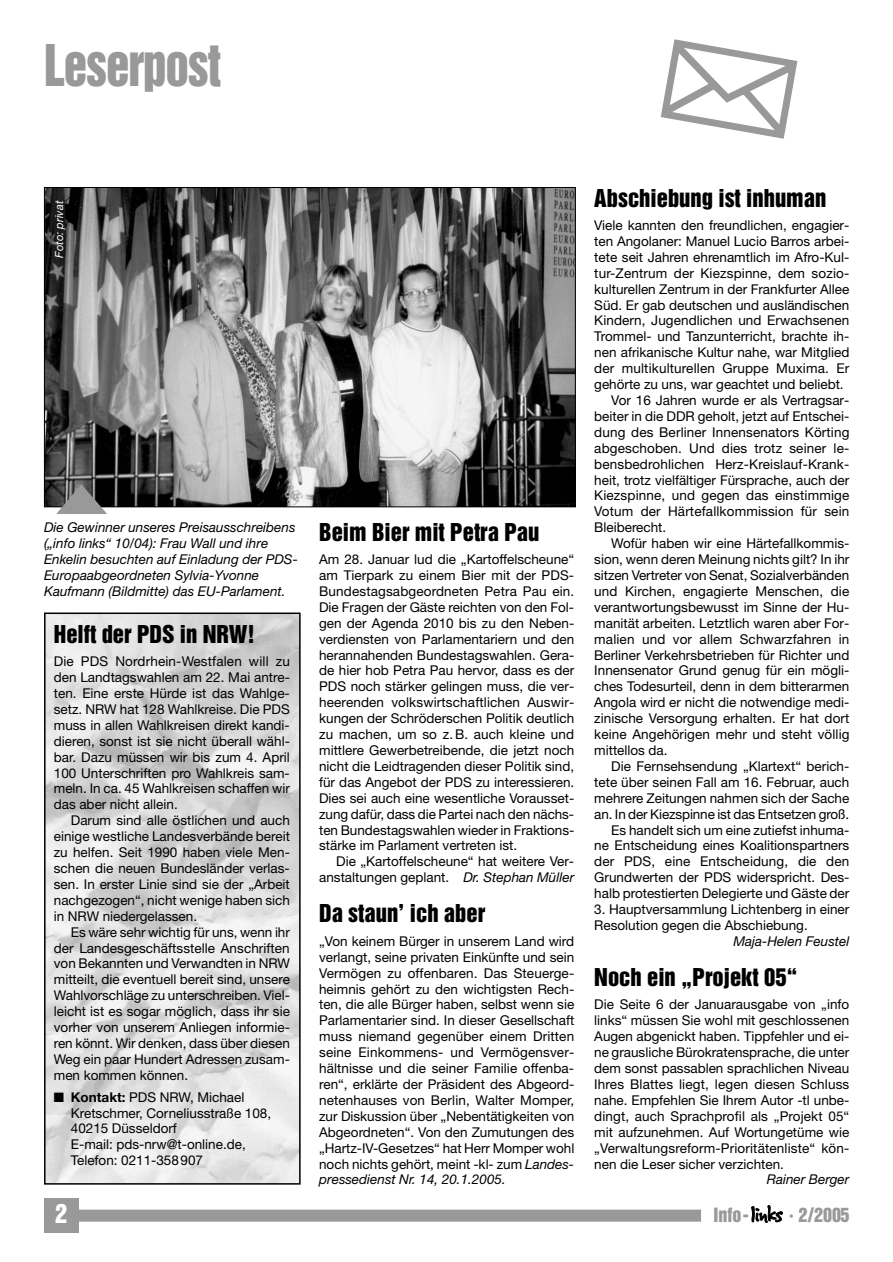
<style>
.page{position:relative;width:893px;height:1262px;background:#fff}
.page>*{position:absolute;margin:0;border:0;box-sizing:border-box;transform-origin:0 0}
.t1{font:52.5px "Helvetica Inserat";letter-spacing:-.025em;color:#999;scale:.9 1}
.t2{font:24px "Helvetica Inserat";color:#fff}
.t3{font:22.5px "Helvetica Inserat";color:#000}
.t4{font:18px "Helvetica Inserat";color:#999}
.t5{font:13.5px/15.9px "Helvetica Neue";color:#000;text-align:justify}
.t6{font:italic 13.5px/15.9px "Helvetica Neue";color:#000}
.t7{font:italic 11.25px "Helvetica Neue";color:#fff}
.s1{font-weight:700}
.s2{font-style:italic}
</style>
<div class="page">
<svg style="left:751px;top:1205px;width:32px;height:18px"></svg>
<div style="left:73px;top:1209px;width:628px;height:12px;background:#999"></div>
<div style="left:44px;top:1198px;width:34px;height:34px;background:#999"></div>
<svg style="left:660px;top:39px;width:138px;height:100px"></svg>
<img style="left:47px;top:615px;width:250px;height:566px">
<div style="left:44px;top:612px;width:256px;height:572px;border:2px solid #000"></div>
<img style="left:46px;top:189px;width:527px;height:316px">
<svg style="left:56px;top:484px;width:51px;height:30px;background:#6d6d6d"></svg>
<h1 class="t1" style="left:44px;top:44px;width:198px">Leserpost</h1>
<p class="t7" style="left:55px;top:257px;width:58px;rotate:-90deg">Foto: privat</p>
<p class="t6" style="left:44px;top:521px;width:255px">Die Gewinner unseres Preisausschreibens („info links“ 10/04): Frau Wall und ihre Enkelin besuchten auf Einladung der PDS-Europaabgeordneten Sylvia-Yvonne Kaufmann (Bildmitte) das EU-Parlament.</p>
<h3 class="t3" style="left:54px;top:625px;width:203px">Helft der PDS in NRW!</h3>
<p class="t5" style="left:54px;top:655px;width:237px">Die PDS Nordrhein-Westfalen will zu den Landtagswahlen am 22. Mai antre&shy;ten. Eine erste Hürde ist das Wahlge&shy;setz. NRW hat 128 Wahlkreise. Die PDS muss in allen Wahlkreisen direkt kandi&shy;dieren, sonst ist sie nicht überall wähl&shy;bar. Dazu müssen wir bis zum 4. April 100 Unterschriften pro Wahlkreis sam&shy;meln. In ca. 45 Wahlkreisen schaffen wir das aber nicht allein.</p>
<p class="t5" style="left:54px;top:814px;width:237px;text-indent:17px">Darum sind alle östlichen und auch einige westliche Landesverbände bereit zu helfen. Seit 1990 haben viele Men&shy;schen die neuen Bundesländer verlas&shy;sen. In erster Linie sind sie der „Arbeit nachgezogen“, nicht wenige haben sich in NRW niedergelassen.</p>
<p class="t5" style="left:54px;top:925px;width:238px;text-indent:17px">Es wäre sehr wichtig für uns, wenn ihr der Landesgeschäftsstelle Anschriften von Bekannten und Verwandten in NRW mitteilt, die eventuell bereit sind, unsere Wahlvorschläge zu unterschreiben. Viel&shy;leicht ist es sogar möglich, dass ihr sie vorher von unserem Anliegen informie&shy;ren könnt. Wir denken, dass über diesen Weg ein paar Hundert Adressen zusam&shy;men kommen können.</p>
<p class="t5" style="left:71px;top:1090px;width:202px;text-align:left;text-indent:-17px">■ <span class="s1">Kontakt:</span> PDS NRW, Michael<br>Kretschmer, Corneliusstraße 108,<br>40215 Düsseldorf<br>E-mail: pds-nrw@t-online.de,<br>Telefon: 0211-358907</p>
<h3 class="t3" style="left:319px;top:523px;width:222px">Beim Bier mit Petra Pau</h3>
<p class="t5" style="left:319px;top:552px;width:257px">Am 28. Januar lud die „Kartoffelscheune“ am Tierpark zu einem Bier mit der PDS-Bundestagsabgeordneten Petra Pau ein.<br>Die Fragen der Gäste reichten von den Fol&shy;gen der Agenda 2010 bis zu den Neben&shy;verdiensten von Parlamentariern und den herannahenden Bundestagswahlen. Gera&shy;de hier hob Petra Pau hervor, dass es der PDS noch stärker gelingen muss, die ver&shy;heerenden volkswirtschaftlichen Auswir&shy;kungen der Schröderschen Politik deutlich zu machen, um so z.B. auch kleine und mittlere Gewerbetreibende, die jetzt noch nicht die Leidtragenden dieser Politik sind, für das Angebot der PDS zu interessieren.<br>Dies sei auch eine wesentliche Vorausset&shy;zung dafür, dass die Partei nach den nächs&shy;ten Bundestagswahlen wieder in Fraktions&shy;stärke im Parlament vertreten ist.</p>
<p class="t5" style="left:319px;top:855px;width:256px;text-align:right">Die „Kartoffelscheune“ hat weitere Ver&shy;anstaltungen geplant. <span class="s2">Dr. Stephan Müller</span></p>
<h3 class="t3" style="left:319px;top:904px;width:167px">Da staun’ ich aber</h3>
<p class="t5" style="left:319px;top:934px;width:257px">„Von keinem Bürger in unserem Land wird verlangt, seine privaten Einkünfte und sein Vermögen zu offenbaren. Das Steuerge&shy;heimnis gehört zu den wichtigsten Rech&shy;ten, die alle Bürger haben, selbst wenn sie Parlamentarier sind. In dieser Gesellschaft muss niemand gegenüber einem Dritten seine Einkommens- und Vermögensver&shy;hältnisse und die seiner Familie offenba&shy;ren“, erklärte der Präsident des Abgeord&shy;netenhauses von Berlin, Walter Momper, zur Diskussion über „Nebentätigkeiten von Abgeordneten“. Von den Zumutungen des „Hartz-IV-Gesetzes“ hat Herr Momper wohl noch nichts gehört, meint -kl- zum <span class="s2">Landes&shy;pressedienst Nr. 14, 20.1.2005.</span></p>
<h3 class="t3" style="left:594px;top:189px;width:233px">Abschiebung ist inhuman</h3>
<p class="t5" style="left:594px;top:219px;width:256px">Viele kannten den freundlichen, engagier-</p>
<p class="t5" style="left:594px;top:234px;width:256px">ten Angolaner: Manuel Lucio Barros arbei-</p>
<p class="t5" style="left:594px;top:250px;width:256px">tete seit Jahren ehrenamtlich im Afro-Kul-</p>
<p class="t5" style="left:594px;top:266px;width:256px">tur-Zentrum der Kiezspinne, dem sozio-</p>
<p class="t5" style="left:594px;top:282px;width:256px">kulturellen Zentrum in der Frankfurter Allee</p>
<p class="t5" style="left:594px;top:298px;width:256px">Süd. Er gab deutschen und ausländischen</p>
<p class="t5" style="left:594px;top:314px;width:256px">Kindern, Jugendlichen und Erwachsenen</p>
<p class="t5" style="left:594px;top:330px;width:256px">Trommel- und Tanzunterricht, brachte ih-</p>
<p class="t5" style="left:594px;top:346px;width:256px">nen afrikanische Kultur nahe, war Mitglied</p>
<p class="t5" style="left:594px;top:362px;width:256px">der multikulturellen Gruppe Muxima. Er</p>
<p class="t5" style="left:594px;top:378px;width:251px">gehörte zu uns, war geachtet und beliebt.</p>
<p class="t5" style="left:611px;top:393px;width:239px">Vor 16 Jahren wurde er als Vertragsar-</p>
<p class="t5" style="left:594px;top:409px;width:256px">beiter in die DDR geholt, jetzt auf Entschei-</p>
<p class="t5" style="left:594px;top:425px;width:257px">dung des Berliner Innensenators Körting</p>
<p class="t5" style="left:594px;top:441px;width:256px">abgeschoben. Und dies trotz seiner le-</p>
<p class="t5" style="left:594px;top:457px;width:256px">bensbedrohlichen Herz-Kreislauf-Krank-</p>
<p class="t5" style="left:594px;top:473px;width:256px">heit, trotz vielfältiger Fürsprache, auch der</p>
<p class="t5" style="left:594px;top:489px;width:256px">Kiezspinne, und gegen das einstimmige</p>
<p class="t5" style="left:594px;top:505px;width:256px">Votum der Härtefallkommission für sein</p>
<p class="t5" style="left:594px;top:521px;width:73px">Bleiberecht.</p>
<p class="t5" style="left:611px;top:537px;width:239px">Wofür haben wir eine Härtefallkommis-</p>
<p class="t5" style="left:594px;top:552px;width:256px">sion, wenn deren Meinung nichts gilt? In ihr</p>
<p class="t5" style="left:594px;top:568px;width:256px">sitzen Vertreter von Senat, Sozialverbänden</p>
<p class="t5" style="left:594px;top:584px;width:256px">und Kirchen, engagierte Menschen, die</p>
<p class="t5" style="left:594px;top:600px;width:256px">verantwortungsbewusst im Sinne der Hu-</p>
<p class="t5" style="left:594px;top:616px;width:256px">manität arbeiten. Letztlich waren aber For-</p>
<p class="t5" style="left:594px;top:632px;width:256px">malien und vor allem Schwarzfahren in</p>
<p class="t5" style="left:594px;top:648px;width:256px">Berliner Verkehrsbetrieben für Richter und</p>
<p class="t5" style="left:594px;top:664px;width:256px">Innensenator Grund genug für ein mögli-</p>
<p class="t5" style="left:594px;top:680px;width:256px">ches Todesurteil, denn in dem bitterarmen</p>
<p class="t5" style="left:594px;top:696px;width:256px">Angola wird er nicht die notwendige medi-</p>
<p class="t5" style="left:594px;top:711px;width:256px">zinische Versorgung erhalten. Er hat dort</p>
<p class="t5" style="left:594px;top:727px;width:257px">keine Angehörigen mehr und steht völlig</p>
<p class="t5" style="left:594px;top:743px;width:75px">mittellos da.</p>
<p class="t5" style="left:611px;top:759px;width:239px">Die Fernsehsendung „Klartext“ berich-</p>
<p class="t5" style="left:594px;top:775px;width:256px">tete über seinen Fall am 16. Februar, auch</p>
<p class="t5" style="left:594px;top:791px;width:256px">mehrere Zeitungen nahmen sich der Sache</p>
<p class="t5" style="left:594px;top:807px;width:256px">an. In der Kiezspinne ist das Entsetzen groß.</p>
<p class="t5" style="left:611px;top:823px;width:239px">Es handelt sich um eine zutiefst inhuma-</p>
<p class="t5" style="left:594px;top:839px;width:256px">ne Entscheidung eines Koalitionspartners</p>
<p class="t5" style="left:594px;top:855px;width:256px">der PDS, eine Entscheidung, die den</p>
<p class="t5" style="left:594px;top:870px;width:256px">Grundwerten der PDS widerspricht. Des-</p>
<p class="t5" style="left:594px;top:886px;width:256px">halb protestierten Delegierte und Gäste der</p>
<p class="t5" style="left:594px;top:902px;width:256px">3. Hauptversammlung Lichtenberg in einer<br>Resolution gegen die Abschiebung.</p>
<p class="t6" style="left:733px;top:934px;width:117px">Maja-Helen Feustel</p>
<h3 class="t3" style="left:594px;top:968px;width:205px">Noch ein „Projekt 05“</h3>
<p class="t5" style="left:594px;top:998px;width:256px">Die Seite 6 der Januarausgabe von „info links“ müssen Sie wohl mit geschlossenen Augen abgenickt haben. Tippfehler und ei&shy;ne grausliche Bürokratensprache, die unter dem sonst passablen sprachlichen Niveau Ihres Blattes liegt, legen diesen Schluss nahe. Empfehlen Sie Ihrem Autor -tl unbe&shy;dingt, auch Sprachprofil als „Projekt 05“ mit aufzunehmen. Auf Wortungetüme wie „Verwaltungsreform-Prioritätenliste“ kön&shy;nen die Leser sicher verzichten.</p>
<p class="t6" style="left:766px;top:1173px;width:84px">Rainer Berger</p>
<h2 class="t2" style="left:55px;top:1204px;width:13px">2</h2>
<h3 class="t4" style="left:713px;top:1207px;width:37px">Info-</h3>
<h3 class="t4" style="left:789px;top:1207px;width:62px">· 2/2005</h3>
</div>
